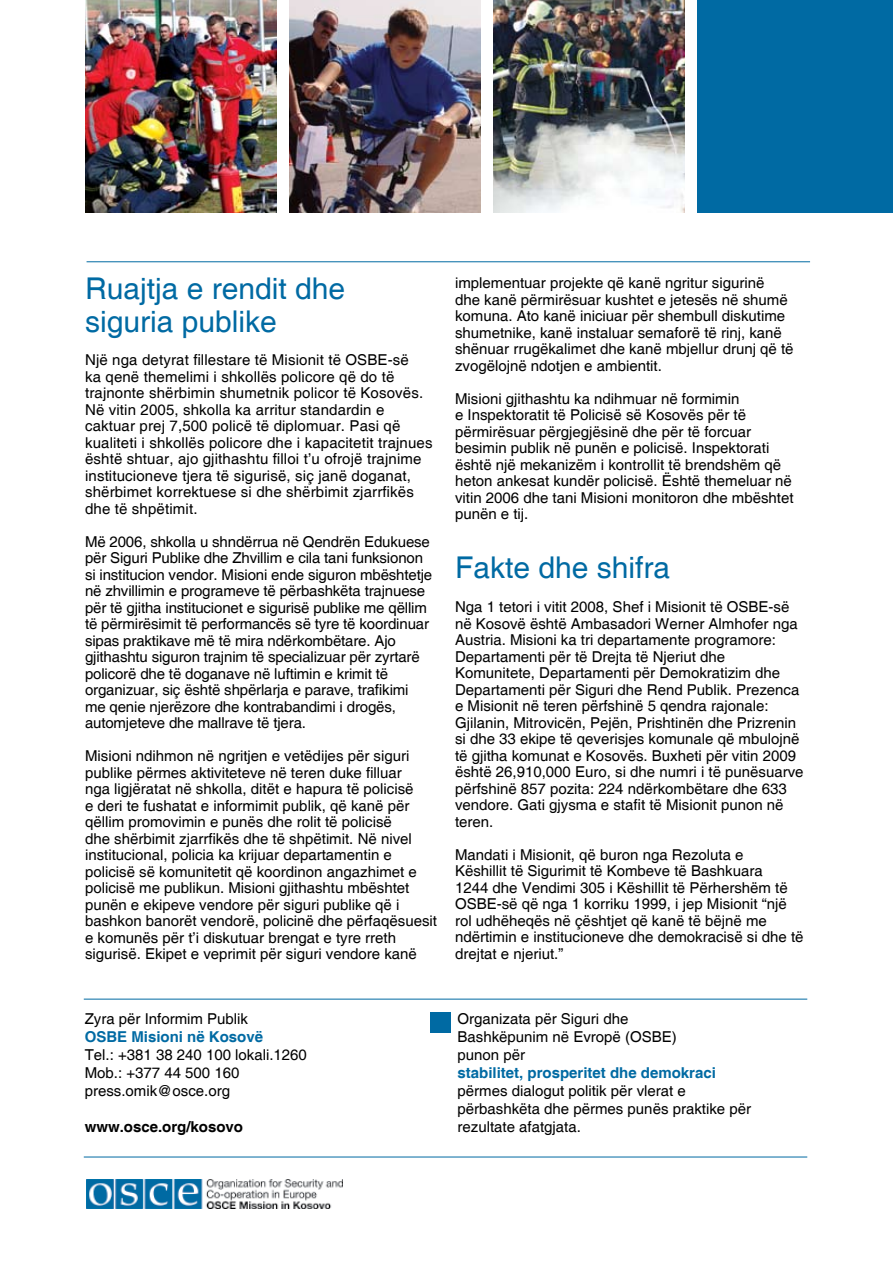
<style>
.page{position:relative;width:893px;height:1263px;background:#fff}
.page>*{position:absolute;margin:0;border:0;box-sizing:border-box;transform-origin:0 0}
.t1{font:30px/33px "Helvetica";color:#006aa3}
.t2{font:15px/16.5px "Helvetica";color:#000}
.t3{font:700 15px "Helvetica";color:#006aa3}
.t4{font:700 15px "Helvetica";color:#000}
</style>
<div class="page">
<img style="left:85px;top:0;width:191px;height:213px">
<img style="left:289px;top:0;width:191px;height:213px">
<img style="left:493px;top:0;width:192px;height:213px">
<div style="left:697px;top:0;width:196px;height:213px;background:#006aa3"></div>
<div style="left:430px;top:1013px;width:21px;height:20px;background:#006aa3"></div>
<hr style="left:84px;top:1157px;width:723px;height:1px;background:#006aa3">
<img style="left:86px;top:1179px;width:257px;height:30px">
<hr style="left:84px;top:999px;width:723px;height:1px;background:#006aa3">
<hr style="left:87px;top:261px;width:723px;height:1px;background:#006aa3">
<h1 class="t1" style="left:85px;top:273px;width:262px">Ruajtja e rendit dhe siguria publike</h1>
<p class="t2" style="left:85px;top:352px;width:349px">Një nga detyrat fillestare të Misionit të OSBE-së<br>ka qenë themelimi i shkollës policore që do të trajnonte shërbimin shumetnik policor të Kosovës.<br>Në vitin 2005, shkolla ka arritur standardin e caktuar prej 7,500 policë të diplomuar. Pasi që kualiteti i shkollës policore dhe i kapacitetit trajnues është shtuar, ajo gjithashtu filloi t’u ofrojë trajnime institucioneve tjera të sigurisë, siç janë doganat, shërbimet korrektuese si dhe shërbimit zjarrfikës dhe të shpëtimit.</p>
<p class="t2" style="left:85px;top:534px;width:349px">Më 2006, shkolla u shndërrua në Qendrën Edukuese për Siguri Publike dhe Zhvillim e cila tani funksionon si institucion vendor. Misioni ende siguron mbështetje në zhvillimin e programeve të përbashkëta trajnuese për të gjitha institucionet e sigurisë publike me qëllim të përmirësimit të performancës së tyre të koordinuar sipas praktikave më të mira ndërkombëtare. Ajo gjithashtu siguron trajnim të specializuar për zyrtarë policorë dhe të doganave në luftimin e krimit të organizuar, siç është shpërlarja e parave, trafikimi me qenie njerëzore dhe kontrabandimi i drogës, automjeteve dhe mallrave të tjera.</p>
<p class="t2" style="left:85px;top:748px;width:353px">Misioni ndihmon në ngritjen e vetëdijes për siguri publike përmes aktiviteteve në teren duke filluar<br>nga ligjëratat në shkolla, ditët e hapura të policisë<br>e deri te fushatat e informimit publik, që kanë për qëllim promovimin e punës dhe rolit të policisë<br>dhe shërbimit zjarrfikës dhe të shpëtimit. Në nivel institucional, policia ka krijuar departamentin e policisë së komunitetit që koordinon angazhimet e policisë me publikun. Misioni gjithashtu mbështet punën e ekipeve vendore për siguri publike që i bashkon banorët vendorë, policinë dhe përfaqësuesit e komunës për t’i diskutuar brengat e tyre rreth sigurisë. Ekipet e veprimit për siguri vendore kanë</p>
<p class="t2" style="left:455px;top:275px;width:340px">implementuar projekte që kanë ngritur sigurinë<br>dhe kanë përmirësuar kushtet e jetesës në shumë komuna. Ato kanë iniciuar për shembull diskutime shumetnike, kanë instaluar semaforë të rinj, kanë shënuar rrugëkalimet dhe kanë mbjellur drunj që të zvogëlojnë ndotjen e ambientit.</p>
<p class="t2" style="left:455px;top:391px;width:340px">Misioni gjithashtu ka ndihmuar në formimin<br>e Inspektoratit të Policisë së Kosovës për të përmirësuar përgjegjësinë dhe për të forcuar besimin publik në punën e policisë. Inspektorati është një mekanizëm i kontrollit të brendshëm që heton ankesat kundër policisë. Është themeluar në vitin 2006 dhe tani Misioni monitoron dhe mbështet punën e tij.</p>
<h1 class="t1" style="left:455px;top:552px;width:217px">Fakte dhe shifra</h1>
<p class="t2" style="left:455px;top:599px;width:350px">Nga 1 tetori i vitit 2008, Shef i Misionit të OSBE-së në Kosovë është Ambasadori Werner Almhofer nga Austria. Misioni ka tri departamente programore:<br>Departamenti për të Drejta të Njeriut dhe Komunitete, Departamenti për Demokratizim dhe Departamenti për Siguri dhe Rend Publik. Prezenca e Misionit në teren përfshinë 5 qendra rajonale:<br>Gjilanin, Mitrovicën, Pejën, Prishtinën dhe Prizrenin si dhe 33 ekipe të qeverisjes komunale që mbulojnë të gjitha komunat e Kosovës. Buxheti për vitin 2009 është 26,910,000 Euro, si dhe numri i të punësuarve përfshinë 857 pozita: 224 ndërkombëtare dhe 633 vendore. Gati gjysma e stafit të Misionit punon në teren.</p>
<p class="t2" style="left:455px;top:847px;width:350px">Mandati i Misionit, që buron nga Rezoluta e<br>Këshillit të Sigurimit të Kombeve të Bashkuara<br>1244 dhe Vendimi 305 i Këshillit të Përhershëm të OSBE-së që nga 1 korriku 1999, i jep Misionit “një rol udhëheqës në çështjet që kanë të bëjnë me ndërtimin e institucioneve dhe demokracisë si dhe të drejtat e njeriut.”</p>
<p class="t2" style="left:85px;top:1010px;width:165px">Zyra për Informim Publik</p>
<p class="t3" style="left:85px;top:1027px;width:180px">OSBE Misioni në Kosovë</p>
<p class="t2" style="left:85px;top:1046px;width:224px;line-height:18px">Tel.: +381 38 240 100 lokali.1260<br>Mob.: +377 44 500 160 press.omik@osce.org</p>
<p class="t4" style="left:85px;top:1117px;width:160px">www.osce.org/kosovo</p>
<p class="t2" style="left:458px;top:1010px;width:221px;line-height:18px">Organizata për Siguri dhe<br>Bashkëpunim në Evropë (OSBE) punon për</p>
<p class="t3" style="left:458px;top:1063px;width:260px">stabilitet, prosperitet dhe demokraci</p>
<p class="t2" style="left:458px;top:1082px;width:295px;line-height:18px">përmes dialogut politik për vlerat e përbashkëta dhe përmes punës praktike për rezultate afatgjata.</p>
</div>
